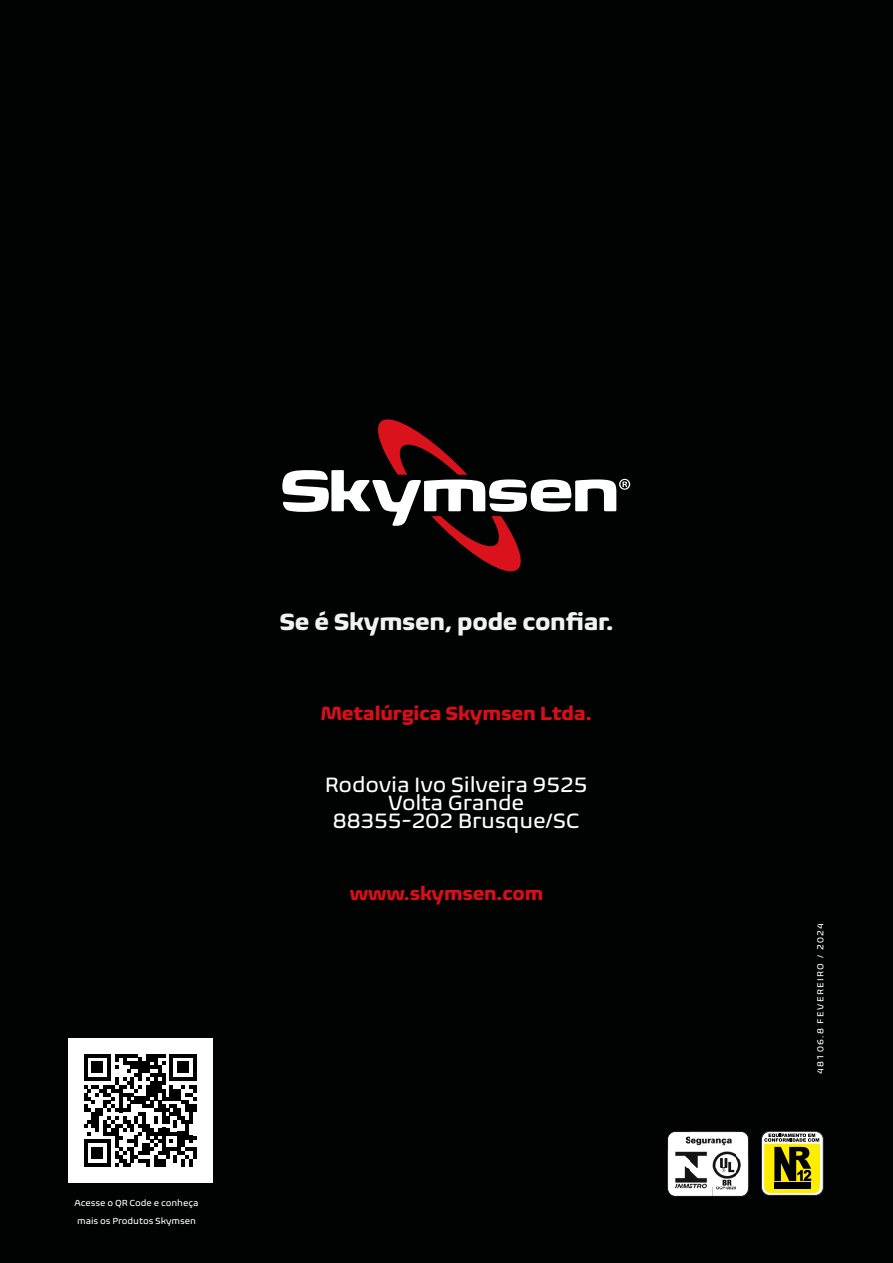
<style>
.page{position:relative;width:893px;height:1263px;background:#010202}
.page>*{position:absolute;margin:0;border:0;box-sizing:border-box;transform-origin:0 0}
.t1{font:700 24px "Biome Pro";letter-spacing:-.01em;color:#f2f2f3}
.t2{font:21.3px/18px "Biome Pro";letter-spacing:-.01em;color:#fff;text-align:center}
.t3{font:700 19.5px "Biome Pro";letter-spacing:-.01em;color:#d80f19}
.t4{font:700 19.2px "Biome Pro";letter-spacing:-.01em;color:#d80f19}
.t5{font:9px/18px "Biome Pro";letter-spacing:-.01em;color:#fff}
.t6{font:9px "Biome Pro";letter-spacing:.15em;color:#fff}
</style>
<div class="page">
<div style="left:68px;top:1038px;width:144px;height:144px;background:#fff"></div>
<svg style="left:84px;top:1054px;width:113px;height:113px"></svg>
<hr style="left:193px;top:1147px;width:4px;height:12px;background:#000">
<svg style="left:667px;top:1136px;width:82px;height:61px"></svg>
<img style="left:668px;top:1132px;width:80px;height:64px">
<img style="left:671px;top:1131px;width:74px;height:2px">
<img style="left:668px;top:1137px;width:4px;height:58px">
<img style="left:744px;top:1137px;width:4px;height:58px">
<img style="left:672px;top:1195px;width:72px;height:1px">
<svg style="left:282px;top:419px;width:348px;height:152px"></svg>
<svg style="left:761px;top:1131px;width:63px;height:65px"></svg>
<svg style="left:762px;top:1132px;width:61px;height:63px"></svg>
<svg style="left:764px;top:1133px;width:56px;height:60px"></svg>
<div style="left:774px;top:1182px;width:37px;height:6px;background:#000"></div>
<p class="t1" style="left:279px;top:606px;width:336px">Se é Skymsen, pode confiar.</p>
<p class="t3" style="left:321px;top:701px;width:272px">Metalúrgica Skymsen Ltda.</p>
<p class="t2" style="left:325px;top:776px;width:265px">Rodovia Ivo Silveira 9525<br>Volta Grande<br>88355-202 Brusque/SC</p>
<p class="t4" style="left:350px;top:881px;width:195px">www.skymsen.com</p>
<p class="t5" style="left:75px;top:1194px;width:125px">Acesse o QR Code e conheça mais os Produtos Skymsen</p>
<p class="t6" style="left:815px;top:1074px;width:153px;rotate:-90deg">48106.8 FEVEREIRO / 2024</p>
</div>
